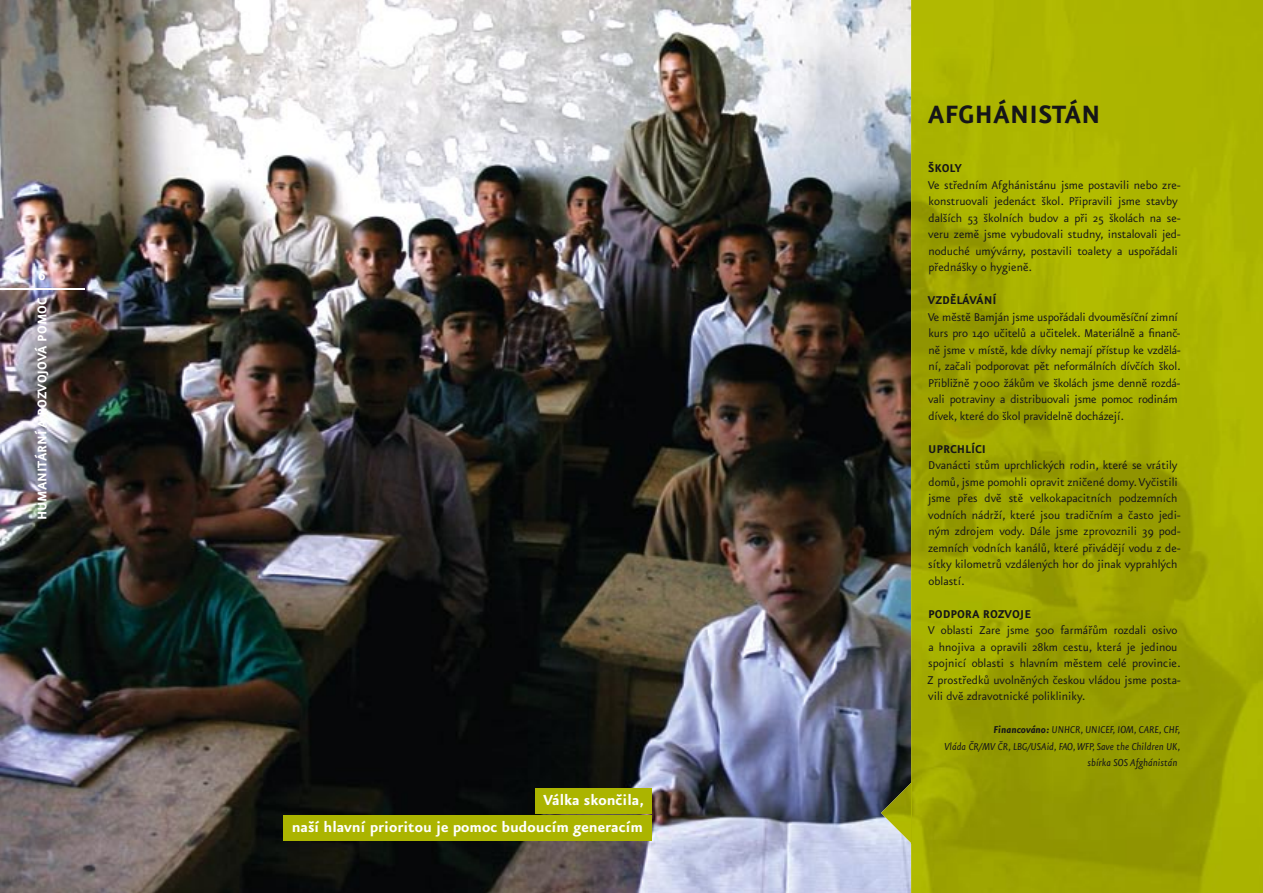
<style>
.page{position:relative;width:1263px;height:893px;background:#fff}
.page>*{position:absolute;margin:0;border:0;box-sizing:border-box;transform-origin:0 0}
.t1{font:700 30px "Eureka Sans OT";color:#151518}
.t2{font:700 17.25px/27px "Eureka Sans OT";color:#fff;text-align:right}
.t3{font:700 15px "Eureka Sans OT";color:#fff}
.t4{font:13.5px/16.5px "Eureka Sans OT";color:#151518}
.t5{font:700 13.5px "Eureka Sans OT";color:#151518}
.t6{font:italic 12px/16.5px "Eureka Sans OT";color:#151518;text-align:right}
.s1{font-weight:700}
</style>
<div class="page">
<img style="left:0;top:0;width:1263px;height:893px">
<img style="left:881px;top:783px;width:30px;height:60px">
<img style="left:911px;top:783px;width:1px;height:60px">
<hr style="left:0;top:288px;width:85px;height:1px;background:#fff">
<div style="left:535px;top:789px;width:117px;height:25px;background:#abb400"></div>
<div style="left:283px;top:816px;width:369px;height:25px;background:#abb400"></div>
<p class="t3" style="left:38px;top:268px;width:9px">6</p>
<p class="t3" style="left:34px;top:520px;width:224px;rotate:-90deg">HUMANITÁRNÍ A ROZVOJOVÁ POMOC</p>
<p class="t2" style="left:292px;top:787px;width:354px">Válka skončila,<br>naší hlavní prioritou je pomoc budoucím generacím</p>
<h1 class="t1" style="left:928px;top:99px;width:174px">AFGHÁNISTÁN</h1>
<p class="t5" style="left:928px;top:162px;width:35px">ŠKOLY</p>
<p class="t4" style="left:928px;top:177px;width:254px">Ve středním Afghánistánu jsme postavili nebo zre&shy;konstruovali jedenáct škol. Připravili jsme stavby dalších 53 školních budov a při 25 školách na se&shy;veru země jsme vybudovali studny, instalovali jed&shy;noduché umývárny, postavili toalety a uspořádali přednášky o hygieně.</p>
<p class="t5" style="left:928px;top:294px;width:70px">VZDĚLÁVÁNÍ</p>
<p class="t4" style="left:928px;top:309px;width:254px">Ve městě Bamján jsme uspořádali dvouměsíční zimní kurs pro 140 učitelů a učitelek. Materiálně a finanč&shy;ně jsme v místě, kde dívky nemají přístup ke vzdělá&shy;ní, začali podporovat pět neformálních dívčích škol.<br>Přibližně 7 000 žákům ve školách jsme denně rozdá&shy;vali potraviny a distribuovali jsme pomoc rodinám dívek, které do škol pravidelně docházejí.</p>
<p class="t5" style="left:928px;top:442px;width:59px">UPRCHLÍCI</p>
<p class="t4" style="left:928px;top:458px;width:254px">Dvanácti stům uprchlických rodin, které se vrátily domů, jsme pomohli opravit zničené domy. Vyčistili jsme přes dvě stě velkokapacitních podzemních vodních nádrží, které jsou tradičním a často jedi&shy;ným zdrojem vody. Dále jsme zprovoznili 39 pod&shy;zemních vodních kanálů, které přivádějí vodu z de&shy;sítky kilometrů vzdálených hor do jinak vyprahlých oblastí.</p>
<p class="t5" style="left:928px;top:607px;width:104px">PODPORA ROZVOJE</p>
<p class="t4" style="left:927px;top:623px;width:255px">V oblasti Zare jsme 500 farmářům rozdali osivo a hnojiva a opravili 28km cestu, která je jedinou spojnicí oblasti s hlavním městem celé provincie.<br>Z prostředků uvolněných českou vládou jsme posta&shy;vili dvě zdravotnické polikliniky.</p>
<p class="t6" style="left:944px;top:722px;width:238px"><span class="s1">Financováno:</span> UNHCR, UNICEF, IOM, CARE, CHF,<br>Vláda ČR/MV ČR, LBG/USAid, FAO, WFP, Save the Children UK, sbírka SOS Afghánistán</p>
</div>
